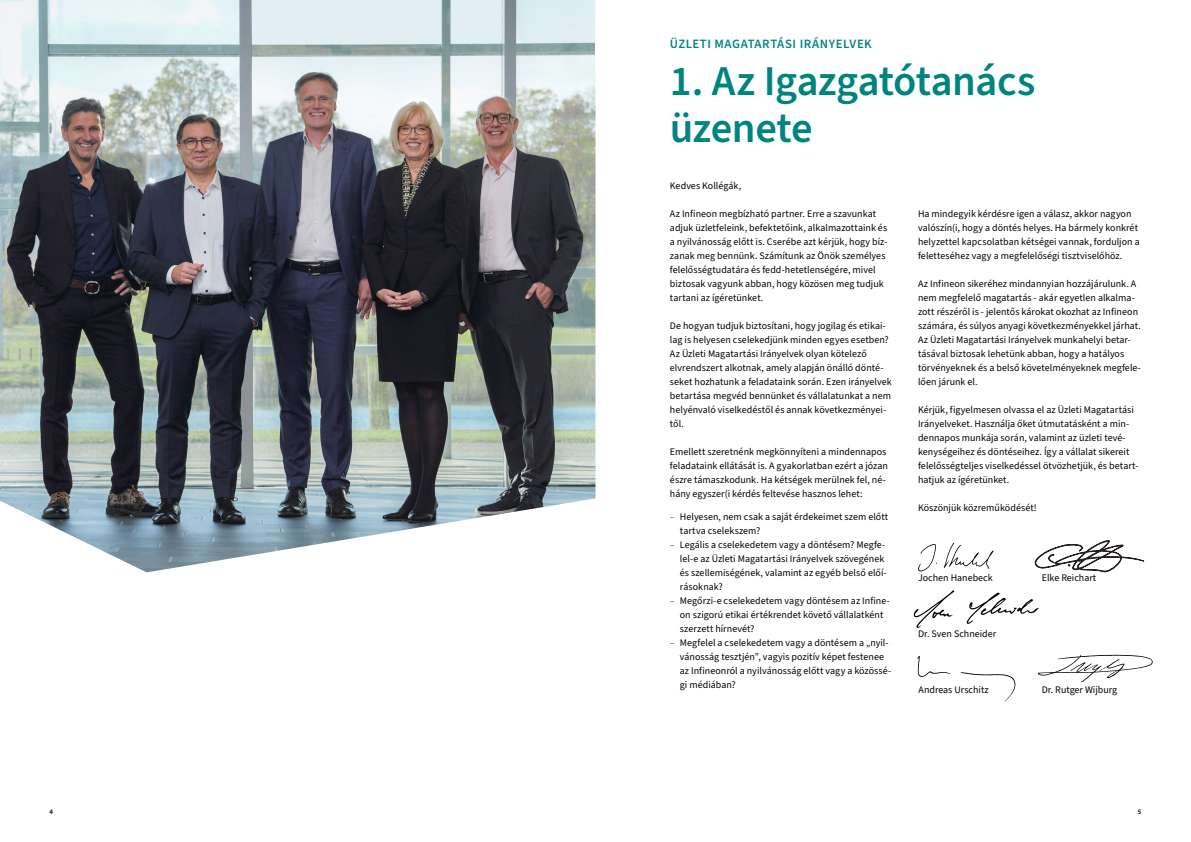
<style>
.page{position:relative;width:1191px;height:842px;background:#fff}
.page>*{position:absolute;margin:0;border:0;box-sizing:border-box;transform-origin:0 0}
.t1{font:600 42.5px/46.8px "Source Sans 3";letter-spacing:-.015em;color:#00847f}
.t2{font:600 12.8px "Source Sans 3";letter-spacing:.035em;color:#00847f}
.t3{font:10px/14px "Source Sans 3";color:#000}
.t4{font:600 7px "Source Sans 3";color:#000}
.s1{color:#00847f}
</style>
<div class="page">
<svg style="left:918px;top:543px;width:75px;height:28px"></svg>
<svg style="left:1035px;top:540px;width:109px;height:32px"></svg>
<svg style="left:913px;top:590px;width:125px;height:38px"></svg>
<svg style="left:917px;top:656px;width:98px;height:46px"></svg>
<svg style="left:1037px;top:655px;width:115px;height:27px"></svg>
<img style="left:0;top:0;width:595px;height:572px">
<p class="t2" style="left:670px;top:35px;width:203px">ÜZLETI MAGATARTÁSI IRÁNYELVEK</p>
<h1 class="t1" style="left:670px;top:59px;width:367px">1. Az Igazgatótanács üzenete</h1>
<p class="t3" style="left:670px;top:179px;width:73px">Kedves Kollégák,</p>
<p class="t3" style="left:670px;top:207px;width:219px">Az Infineon megbízható partner. Erre a szavunkat adjuk üzletfeleink, befektetőink, alkalmazottaink és a nyilvánosság előtt is. Cserébe azt kérjük, hogy bíz&shy;zanak meg bennünk. Számítunk az Önök személyes felelősségtudatára és fedd-hetetlenségére, mivel biztosak vagyunk abban, hogy közösen meg tudjuk tartani az ígéretünket.</p>
<p class="t3" style="left:670px;top:319px;width:223px">De hogyan tudjuk biztosítani, hogy jogilag és etikai&shy;lag is helyesen cselekedjünk minden egyes esetben?<br>Az Üzleti Magatartási Irányelvek olyan kötelező elvrendszert alkotnak, amely alapján önálló dönté&shy;seket hozhatunk a feladataink során. Ezen irányelvek betartása megvéd bennünket és vállalatunkat a nem helyénvaló viselkedéstől és annak következményei&shy;től.</p>
<p class="t3" style="left:670px;top:445px;width:220px">Emellett szeretnénk megkönnyíteni a mindennapos feladataink ellátását is. A gyakorlatban ezért a józan észre támaszkodunk. Ha kétségek merülnek fel, né&shy;hány egyszer(i kérdés feltevése hasznos lehet:</p>
<p class="t3" style="left:680px;top:510px;width:210px;text-indent:-10px"><span class="s1">–</span> Helyesen, nem csak a saját érdekeimet szem előtt tartva cselekszem?</p>
<p class="t3" style="left:680px;top:538px;width:208px;text-indent:-10px"><span class="s1">–</span> Legális a cselekedetem vagy a döntésem? Megfe&shy;lel-e az Üzleti Magatartási Irányelvek szövegének és szellemiségének, valamint az egyéb belső előí&shy;rásoknak?</p>
<p class="t3" style="left:680px;top:594px;width:211px;text-indent:-10px"><span class="s1">–</span> Megőrzi-e cselekedetem vagy döntésem az Infine&shy;on szigorú etikai értékrendet követő vállalatként szerzett hírnevét?</p>
<p class="t3" style="left:680px;top:636px;width:213px;text-indent:-10px"><span class="s1">–</span> Megfelel a cselekedetem vagy a döntésem a „nyil&shy;vánosság tesztjén”, vagyis pozitív képet festenee az Infineonról a nyilvánosság előtt vagy a közössé&shy;gi médiában?</p>
<p class="t3" style="left:918px;top:207px;width:223px">Ha mindegyik kérdésre igen a válasz, akkor nagyon valószín(i, hogy a döntés helyes. Ha bármely konkrét helyzettel kapcsolatban kétségei vannak, forduljon a feletteséhez vagy a megfelelőségi tisztviselőhöz.</p>
<p class="t3" style="left:918px;top:277px;width:224px">Az Infineon sikeréhez mindannyian hozzájárulunk. A nem megfelelő magatartás - akár egyetlen alkalma&shy;zott részéről is - jelentős károkat okozhat az Infineon számára, és súlyos anyagi következményekkel járhat.<br>Az Üzleti Magatartási Irányelvek munkahelyi betar&shy;tásával biztosak lehetünk abban, hogy a hatályos törvényeknek és a belső követelményeknek megfele&shy;lően járunk el.</p>
<p class="t3" style="left:918px;top:403px;width:222px">Kérjük, figyelmesen olvassa el az Üzleti Magatartási Irányelveket. Használja őket útmutatásként a min&shy;dennapos munkája során, valamint az üzleti tevé&shy;kenységeihez és döntéseihez. Így a vállalat sikereit felelősségteljes viselkedéssel ötvözhetjük, és betart&shy;hatjuk az ígéretünket.</p>
<p class="t3" style="left:918px;top:501px;width:120px">Köszönjük közreműködését!</p>
<p class="t3" style="left:918px;top:571px;width:76px">Jochen Hanebeck</p>
<p class="t3" style="left:1041px;top:571px;width:56px">Elke Reichart</p>
<p class="t3" style="left:918px;top:627px;width:80px">Dr. Sven Schneider</p>
<p class="t3" style="left:918px;top:683px;width:72px">Andreas Urschitz</p>
<p class="t3" style="left:1041px;top:683px;width:77px">Dr. Rutger Wijburg</p>
<p class="t4" style="left:50px;top:807px;width:5px">4</p>
<p class="t4" style="left:1137px;top:807px;width:5px">5</p>
</div>
